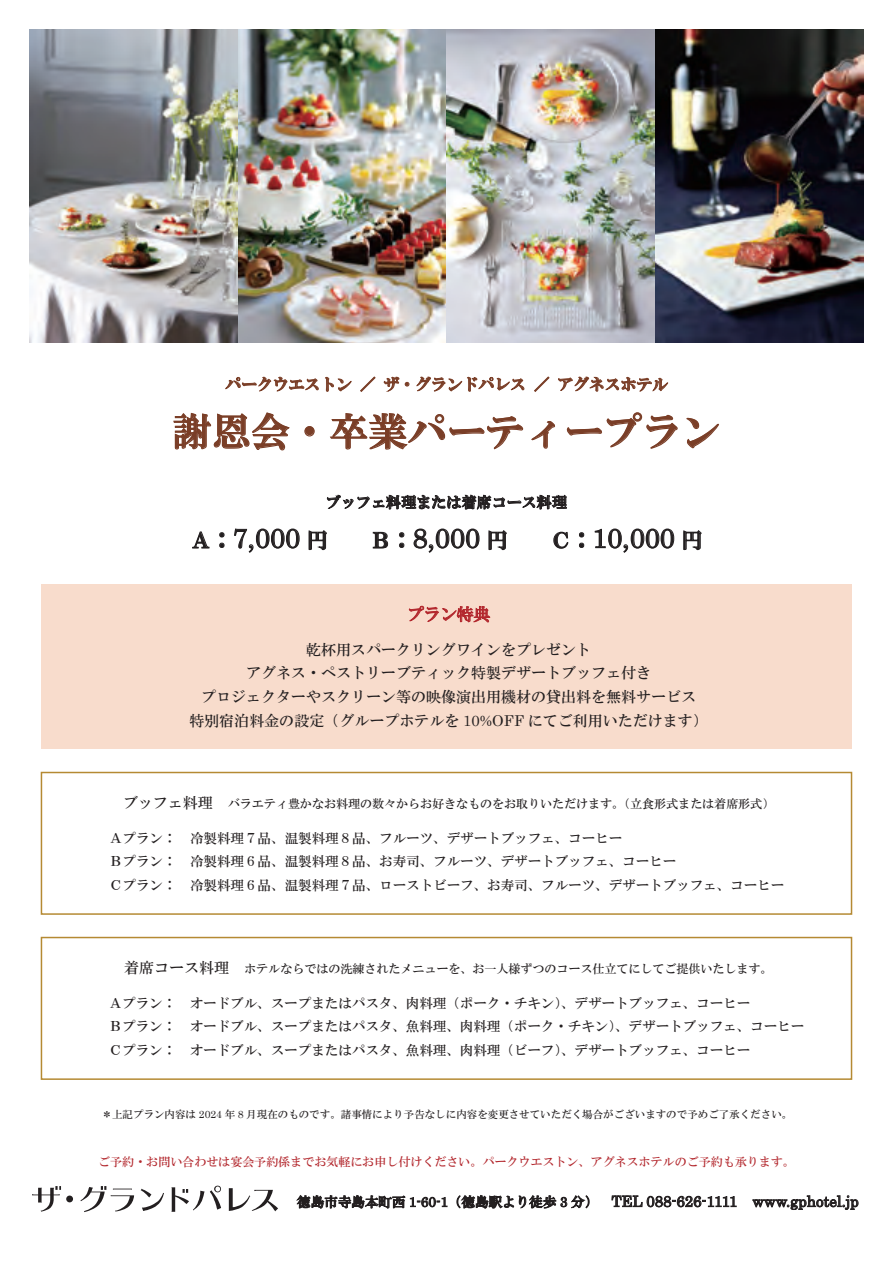
<style>
.page{position:relative;width:893px;height:1263px;background:#fff}
.page>*{position:absolute;margin:0;border:0;box-sizing:border-box;transform-origin:0 0}
.t1{font:39px "HGS Mincho E";letter-spacing:.005em;color:#7a3e27}
.t2{font:27px "Century";color:#231f20}
.t3{font:16.5px "HGS Mincho B";color:#b3282e}
.t4{font:15.9px "HGS Mincho E";color:#7a3e27}
.t5{font:15px/23.5px "HGS Mincho B";color:#231f20;text-align:center}
.t6{font:15px "Century";color:#231f20}
.t7{font:15px "HGS Mincho E";letter-spacing:.01em;color:#231f20}
.t8{font:13.5px/23.5px "HGS Mincho B";color:#231f20}
.t9{font:12px "HGS Mincho B";color:#231f20}
.t10{font:12px "HGS Mincho B";color:#b3282e}
.t11{font:10.5px "HGS Mincho B";color:#231f20}
.s1{font-family:"HGS Mincho E";font-size:21px}
.s2{font-family:"Century"}
.s3{font-size:15px}
.s4{font-family:"HGS Mincho B";font-size:13.5px}
.s5{font-size:13.5px}
</style>
<div class="page">
<svg style="left:225px;top:376px;width:94px;height:15px"></svg>
<svg style="left:325px;top:377px;width:26px;height:15px"></svg>
<svg style="left:360px;top:376px;width:16px;height:16px"></svg>
<svg style="left:384px;top:377px;width:15px;height:15px"></svg>
<svg style="left:405px;top:382px;width:4px;height:4px"></svg>
<svg style="left:416px;top:376px;width:108px;height:16px"></svg>
<svg style="left:534px;top:376px;width:16px;height:16px"></svg>
<svg style="left:558px;top:376px;width:110px;height:15px"></svg>
<svg style="left:173px;top:412px;width:117px;height:38px"></svg>
<svg style="left:304px;top:426px;width:11px;height:11px"></svg>
<svg style="left:330px;top:413px;width:194px;height:37px"></svg>
<svg style="left:531px;top:421px;width:24px;height:28px"></svg>
<svg style="left:567px;top:412px;width:111px;height:37px"></svg>
<svg style="left:686px;top:417px;width:33px;height:32px"></svg>
<svg style="left:327px;top:494px;width:240px;height:15px"></svg>
<svg style="left:192px;top:531px;width:18px;height:17px"></svg>
<svg style="left:219px;top:532px;width:6px;height:16px"></svg>
<svg style="left:234px;top:528px;width:66px;height:25px"></svg>
<svg style="left:309px;top:530px;width:18px;height:20px"></svg>
<svg style="left:373px;top:532px;width:15px;height:16px"></svg>
<svg style="left:399px;top:532px;width:5px;height:16px"></svg>
<svg style="left:413px;top:528px;width:67px;height:25px"></svg>
<svg style="left:488px;top:530px;width:18px;height:20px"></svg>
<svg style="left:553px;top:531px;width:16px;height:18px"></svg>
<svg style="left:579px;top:532px;width:5px;height:16px"></svg>
<svg style="left:594px;top:528px;width:80px;height:25px"></svg>
<svg style="left:683px;top:530px;width:18px;height:20px"></svg>
<img style="left:30px;top:30px;width:833px;height:312px">
<div style="left:41px;top:585px;width:810px;height:164px;background:#f8dccc"></div>
<svg style="left:409px;top:606px;width:81px;height:16px"></svg>
<div style="left:41px;top:772px;width:811px;height:143px;border:2px solid #b58a33"></div>
<div style="left:41px;top:937px;width:811px;height:143px;border:2px solid #b58a33"></div>
<svg style="left:32px;top:1186px;width:29px;height:26px"></svg>
<svg style="left:80px;top:1186px;width:54px;height:26px"></svg>
<svg style="left:141px;top:1188px;width:23px;height:23px"></svg>
<svg style="left:171px;top:1186px;width:50px;height:26px"></svg>
<svg style="left:229px;top:1188px;width:49px;height:23px"></svg>
<svg style="left:297px;top:1195px;width:150px;height:14px"></svg>
<svg style="left:457px;top:1195px;width:132px;height:14px"></svg>
<svg style="left:612px;top:1195px;width:125px;height:12px"></svg>
<svg style="left:752px;top:1195px;width:106px;height:15px"></svg>
<div style="left:66px;top:1195px;width:7px;height:7px;border:2px solid #231f20;border-radius:50%"></div>
<p class="t4" style="left:225px;top:376px;width:444px">パークウエストン／ザ・グランドパレス／アグネスホテル</p>
<h1 class="t1" style="left:172px;top:412px;width:549px">謝恩会・卒業パーティープラン</h1>
<p class="t7" style="left:326px;top:494px;width:243px">ブッフェ料理または着席コース料理</p>
<h2 class="t2" style="left:190px;top:515px;width:139px"><span class="s1">Ａ：</span>7,000 <span class="s1">円</span></h2>
<h2 class="t2" style="left:370px;top:515px;width:139px"><span class="s1">Ｂ：</span>8,000 <span class="s1">円</span></h2>
<h2 class="t2" style="left:550px;top:515px;width:154px"><span class="s1">Ｃ：</span>10,000 <span class="s1">円</span></h2>
<p class="t3" style="left:407px;top:606px;width:84px">プラン特典</p>
<p class="t5" style="left:189px;top:637px;width:520px">乾杯用スパークリングワインをプレゼント<br>アグネス・ペストリーブティック特製デザートブッフェ付き<br>プロジェクターやスクリーン等の映像演出用機材の貸出料を無料サービス<br>特別宿泊料金の設定（グループホテルを <span class="s2">10%OFF</span> にてご利用いただけます）</p>
<p class="t9" style="left:123px;top:797px;width:653px"><span class="s3">ブッフェ料理</span> バラエティ豊かなお料理の数々からお好きなものをお取りいただけます。（立食形式または着席形式）</p>
<p class="t8" style="left:109px;top:826px;width:677px">Ａプラン： 冷製料理７品、温製料理８品、フルーツ、デザートブッフェ、コーヒー<br>Ｂプラン： 冷製料理６品、温製料理８品、お寿司、フルーツ、デザートブッフェ、コーヒー<br>Ｃプラン： 冷製料理６品、温製料理７品、ローストビーフ、お寿司、フルーツ、デザートブッフェ、コーヒー</p>
<p class="t9" style="left:124px;top:962px;width:650px"><span class="s3">着席コース料理</span> ホテルならではの洗練されたメニューを、お一人様ずつのコース仕立てにしてご提供いたします。</p>
<p class="t8" style="left:109px;top:991px;width:697px">Ａプラン： オードブル、スープまたはパスタ、肉料理（ポーク・チキン）、デザートブッフェ、コーヒー<br>Ｂプラン： オードブル、スープまたはパスタ、魚料理、肉料理（ポーク・チキン）、デザートブッフェ、コーヒー<br>Ｃプラン： オードブル、スープまたはパスタ、魚料理、肉料理（ビーフ）、デザートブッフェ、コーヒー</p>
<p class="t11" style="left:102px;top:1109px;width:692px">＊上記プラン内容は <span class="s2">2024</span> 年 <span class="s2">8</span> 月現在のものです。諸事情により予告なしに内容を変更させていただく場合がございますので予めご了承ください。</p>
<p class="t10" style="left:98px;top:1155px;width:698px">ご予約・お問い合わせは宴会予約係までお気軽にお申し付けください。パークウエストン、アグネスホテルのご予約も承ります。</p>
<p class="t6" style="left:297px;top:1188px;width:563px"><span class="s4">徳島市寺島本町西</span> <span class="s5">1-60-1</span><span class="s4">（徳島駅より徒歩</span> <span class="s5">3</span> <span class="s4">分）</span> TEL 088-626-1111 www.gphotel.jp</p>
</div>
